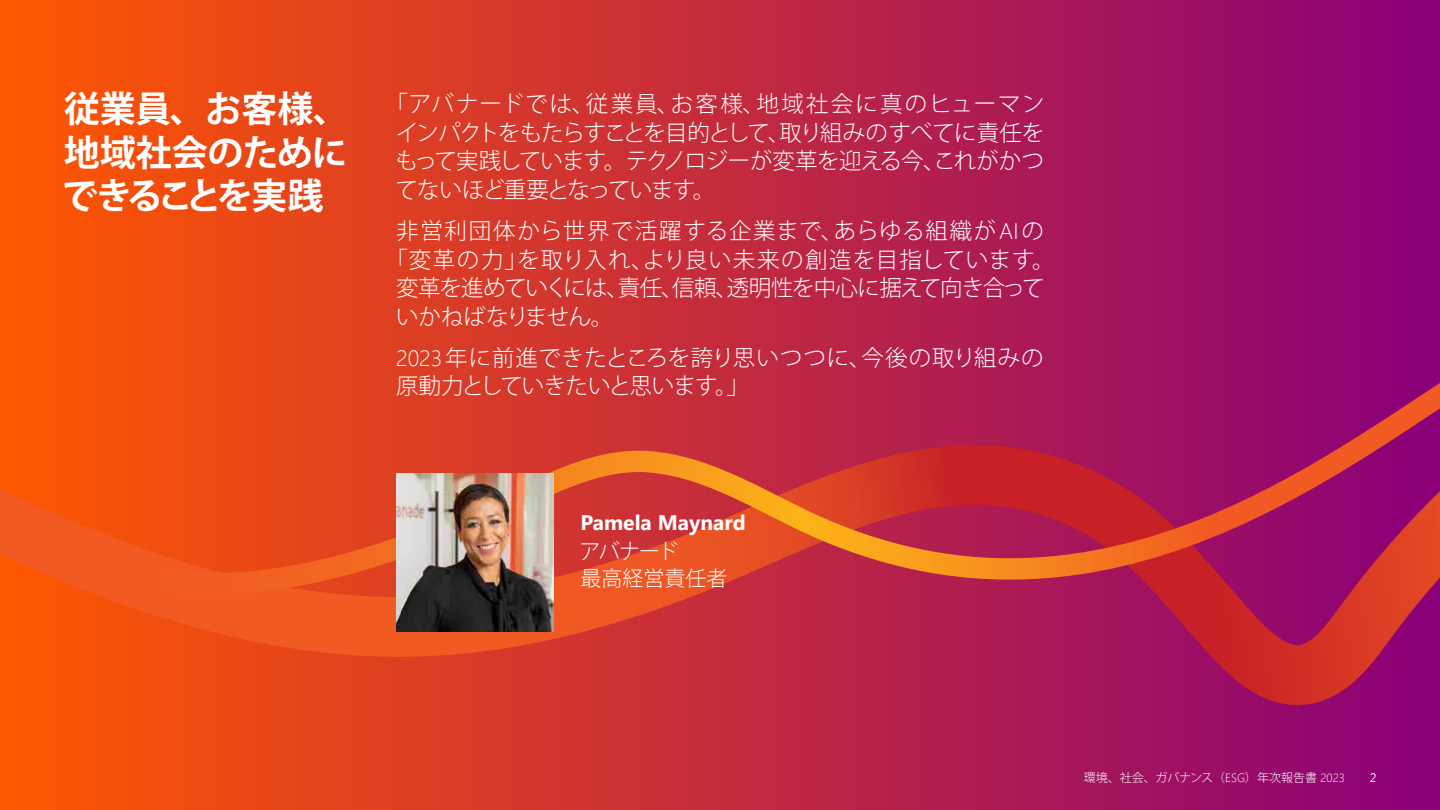
<style>
.page{position:relative;width:1440px;height:810px;background:#fff}
.page>*{position:absolute;margin:0;border:0;box-sizing:border-box;transform-origin:0 0}
.t1{font:700 36px/43.5px "Koz Go Pr 6 N";letter-spacing:-.025em;color:#fff;text-align:justify}
.t2{font:300 22.5px/28.5px "Koz Go Pr 6 N";letter-spacing:-.02em;color:#fff;text-align:justify}
.t3{font:300 22.5px/28.5px "Koz Go Pr 6 N";color:#fff}
.t4{font:300 22.5px "Koz Go Pr 6 N";letter-spacing:-.045em;color:#fff}
.t5{font:300 22.5px "Koz Go Pr 6 N";letter-spacing:.05em;color:#fff}
.t6{font:300 22.5px "Koz Go Pr 6 N";letter-spacing:.075em;color:#fff}
.t7{font:700 21px "Segoe UI";color:#fff}
.t8{font:300 21px/27px "Koz Go Pr 6 N";color:#fff}
.t9{font:300 12px "Koz Go Pr 6 N";color:#fff}
.t10{font:300 12px "Segoe UI";color:#fff}
.s1{font-family:"Segoe UI"}
</style>
<div class="page">
<div style="left:0;top:0;width:1440px;height:810px;background:linear-gradient(to right,#fe5701,#890078)"></div>
<svg style="left:0;top:598px;width:1440px;height:134px;background:#c93037"></svg>
<svg style="left:0;top:368px;width:1440px;height:230px;background:#cc3535"></svg>
<img style="left:396px;top:474px;width:158px;height:157px">
<h1 class="t1" style="left:62px;top:88px;width:288px">従業員、お客様、地域社会のためにできることを実践</h1>
<p class="t2" style="left:395px;top:90px;width:650px;text-indent:-10px">「アバナードでは、従業員、お客様、地域社会に真のヒューマンインパクトをもたらすことを目的として、取り組みのすべてに責任をもって実践しています。テクノロジーが変革を迎える今、これがかつてないほど重要となっています。</p>
<p class="t6" style="left:396px;top:218px;width:649px">非営利団体から世界で活躍する企業まで、あらゆる組織が<span class="s1">AI</span>の</p>
<p class="t5" style="left:385px;top:247px;width:671px">「変革の力」を取り入れ、より良い未来の創造を目指しています。</p>
<p class="t4" style="left:396px;top:275px;width:650px">変革を進めていくには、責任、信頼、透明性を中心に据えて向き合って</p>
<p class="t2" style="left:396px;top:303px;width:219px">いかねばなりません。</p>
<p class="t3" style="left:396px;top:344px;width:649px"><span class="s1">2023</span>年に前進できたところを誇り思いつつに、今後の取り組みの原動力としていきたいと思います。」</p>
<p class="t7" style="left:580px;top:507px;width:167px">Pamela Maynard</p>
<p class="t8" style="left:580px;top:538px;width:149px">アバナード<br>最高経営責任者</p>
<p class="t9" style="left:1084px;top:771px;width:263px">環境、社会、ガバナンス（<span class="s1">ESG</span>）年次報告書 <span class="s1">2023</span></p>
<p class="t10" style="left:1370px;top:770px;width:8px">2</p>
</div>
